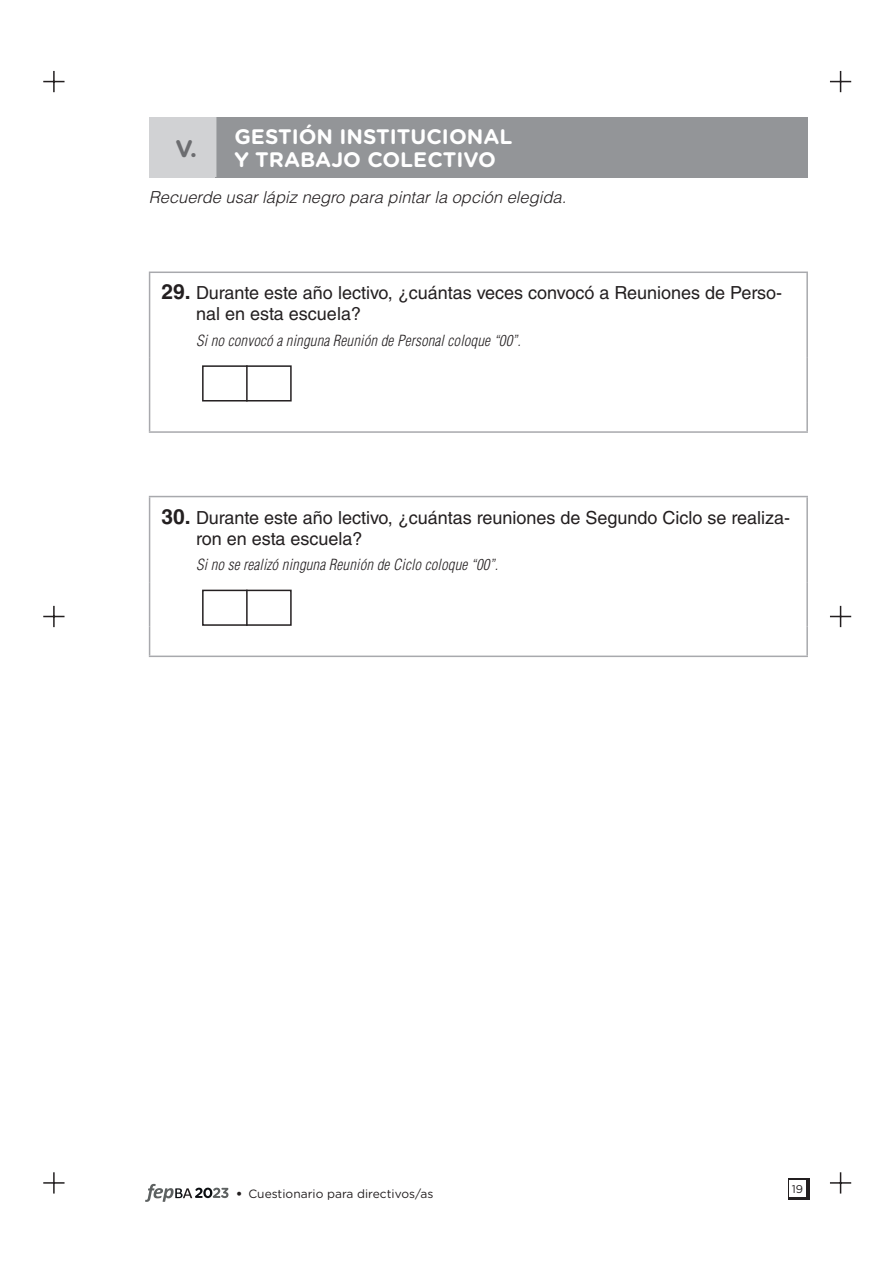
<style>
.page{position:relative;width:893px;height:1263px;background:#fff}
.page>*{position:absolute;margin:0;border:0;box-sizing:border-box;transform-origin:0 0}
.t1{font:700 24px "Gotham Rounded";color:#6c6d70}
.t2{font:700 21px/22.5px "Gotham Rounded";color:#fff}
.t3{font:18px/21px "Helvetica LT Std";color:#231f20}
.t4{font:italic 300 16.5px "Helvetica LT Std";color:#231f20}
.t5{font:italic 300 condensed 15px "Helvetica LT Std";letter-spacing:.01em;color:#231f20}
.t6{font:12px "Gotham Rounded";color:#231f20}
.t7{font:11.25px "Gotham Rounded";color:#231f20}
.s1{font-weight:700;font-size:21px}
.s2{font-family:"Helvetica LT Std";font-weight:700}
</style>
<div class="page">
<div style="left:789px;top:1178px;width:21px;height:21px;background:#231f20"></div>
<div style="left:789px;top:1180px;width:17px;height:17px;background:#fff"></div>
<hr style="left:53px;top:606px;width:2px;height:21px;background:#231f20">
<svg style="left:43px;top:616px;width:22px;height:1px"></svg>
<hr style="left:53px;top:71px;width:2px;height:21px;background:#231f20">
<svg style="left:43px;top:81px;width:22px;height:1px"></svg>
<svg style="left:830px;top:71px;width:21px;height:21px"></svg>
<svg style="left:840px;top:1172px;width:1px;height:21px"></svg>
<hr style="left:830px;top:1182px;width:21px;height:2px;background:#231f20">
<hr style="left:53px;top:1172px;width:2px;height:21px;background:#231f20">
<hr style="left:43px;top:1182px;width:22px;height:2px;background:#231f20">
<svg style="left:830px;top:606px;width:21px;height:21px"></svg>
<svg style="left:145px;top:1184px;width:83px;height:18px"></svg>
<div style="left:149px;top:117px;width:67px;height:60px;background:#d1d2d4"></div>
<div style="left:216px;top:117px;width:592px;height:60px;background:#939598"></div>
<hr style="left:806px;top:273px;width:2px;height:85px;background:#a8a9ad">
<hr style="left:806px;top:358px;width:2px;height:44px;background:#a8a9ad">
<hr style="left:806px;top:402px;width:2px;height:29px;background:#a8a9ad">
<hr style="left:149px;top:358px;width:1px;height:44px;background:#a8a9ad">
<hr style="left:149px;top:272px;width:659px;height:1px;background:#a8a9ad">
<hr style="left:149px;top:273px;width:1px;height:85px;background:#a8a9ad">
<svg style="left:149px;top:402px;width:1px;height:29px"></svg>
<hr style="left:149px;top:431px;width:659px;height:2px;background:#a8a9ad">
<div style="left:202px;top:365px;width:90px;height:36px;border:2px solid #231f20"></div>
<hr style="left:246px;top:365px;width:2px;height:36px;background:#231f20">
<svg style="left:150px;top:497px;width:656px;height:159px"></svg>
<hr style="left:806px;top:497px;width:2px;height:85px;background:#a8a9ad">
<hr style="left:806px;top:582px;width:2px;height:44px;background:#a8a9ad">
<hr style="left:806px;top:626px;width:2px;height:30px;background:#a8a9ad">
<hr style="left:149px;top:582px;width:1px;height:44px;background:#a8a9ad">
<hr style="left:149px;top:496px;width:659px;height:1px;background:#a8a9ad">
<hr style="left:149px;top:497px;width:1px;height:85px;background:#a8a9ad">
<hr style="left:149px;top:626px;width:1px;height:30px;background:#a8a9ad">
<hr style="left:149px;top:656px;width:659px;height:1px;background:#a8a9ad">
<div style="left:203px;top:590px;width:88px;height:35px;background:#fff"></div>
<div style="left:202px;top:590px;width:90px;height:36px;border:2px solid #231f20"></div>
<hr style="left:246px;top:590px;width:2px;height:36px;background:#231f20">
<p class="t2" style="left:234px;top:125px;width:280px">GESTIÓN INSTITUCIONAL<br>Y TRABAJO COLECTIVO</p>
<p class="t4" style="left:149px;top:186px;width:419px">Recuerde usar lápiz negro para pintar la opción elegida.</p>
<h1 class="t1" style="left:176px;top:131px;width:23px">V.</h1>
<p class="t3" style="left:196px;top:282px;width:587px;text-indent:-34px"><span class="s1">29.</span> Durante este año lectivo, ¿cuántas veces convocó a Reuniones de Perso&shy;nal en esta escuela?</p>
<p class="t5" style="left:196px;top:331px;width:326px">Si no convocó a ninguna Reunión de Personal coloque “00”.</p>
<p class="t3" style="left:196px;top:507px;width:596px;text-indent:-34px"><span class="s1">30.</span> Durante este año lectivo, ¿cuántas reuniones de Segundo Ciclo se realiza&shy;ron en esta escuela?</p>
<p class="t5" style="left:196px;top:555px;width:304px">Si no se realizó ninguna Reunión de Ciclo coloque “00”.</p>
<p class="t6" style="left:237px;top:1185px;width:198px"><span class="s2">•</span> Cuestionario para directivos/as</p>
<p class="t7" style="left:792px;top:1181px;width:13px">19</p>
</div>
